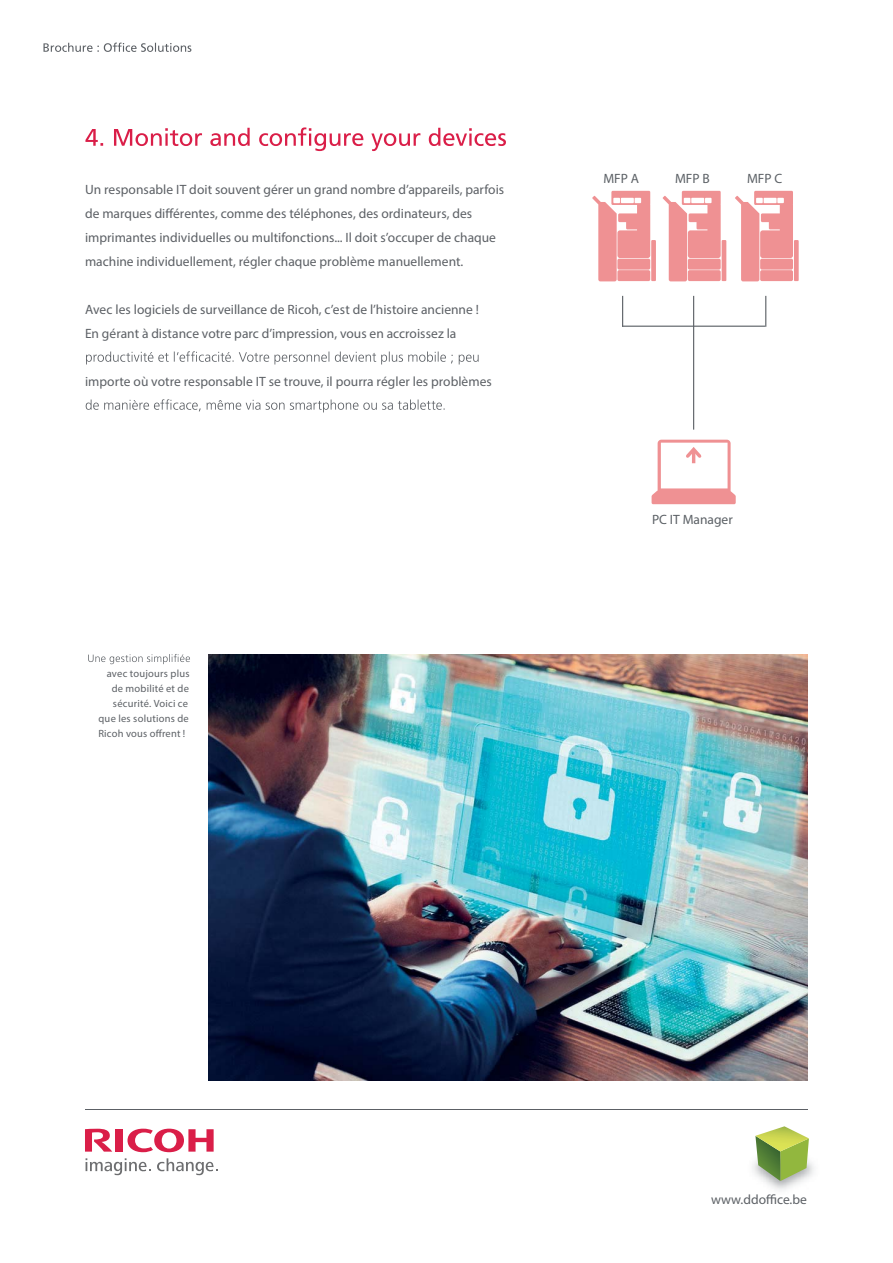
<style>
.page{position:relative;width:893px;height:1263px;background:#fff}
.page>*{position:absolute;margin:0;border:0;box-sizing:border-box;transform-origin:0 0}
.t1{font:300 13.5px/24px "Frutiger LT";color:#5c6065}
.t2{font:300 13.5px "Frutiger LT";color:#5b6065}
.t3{font:13.5px "Myriad Pro";color:#5c6065}
.t4{font:300 10.5px "Frutiger LT";letter-spacing:.02em;color:#5c6065}
</style>
<div class="page">
<hr style="left:85px;top:1109px;width:723px;height:1px;background:#5c6065">
<svg style="left:127px;top:1129px;width:87px;height:23px"></svg>
<div style="left:116px;top:1129px;width:7px;height:23px;background:#da1e48"></div>
<svg style="left:85px;top:1129px;width:27px;height:23px"></svg>
<svg style="left:86px;top:1158px;width:65px;height:17px"></svg>
<svg style="left:157px;top:1158px;width:61px;height:17px"></svg>
<svg style="left:592px;top:191px;width:64px;height:90px"></svg>
<svg style="left:651px;top:440px;width:85px;height:64px"></svg>
<svg style="left:663px;top:191px;width:63px;height:90px"></svg>
<svg style="left:735px;top:191px;width:64px;height:90px"></svg>
<hr style="left:693px;top:296px;width:1px;height:134px;background:#5b6065">
<hr style="left:622px;top:326px;width:143px;height:1px;background:#5b6065">
<hr style="left:765px;top:296px;width:1px;height:31px;background:#5b6065">
<hr style="left:622px;top:296px;width:1px;height:31px;background:#5b6065">
<img style="left:208px;top:654px;width:600px;height:427px">
<svg style="left:85px;top:127px;width:421px;height:24px"></svg>
<svg style="left:86px;top:351px;width:393px;height:13px"></svg>
<svg style="left:86px;top:399px;width:359px;height:13px"></svg>
<svg style="left:43px;top:43px;width:148px;height:9px"></svg>
<svg style="left:88px;top:654px;width:102px;height:10px"></svg>
<svg style="left:755px;top:1126px;width:54px;height:55px;background:#a8bf71"></svg>
<p class="t1" style="left:85px;top:178px;width:421px">Un responsable IT doit souvent gérer un grand nombre d’appareils, parfois de marques différentes, comme des téléphones, des ordinateurs, des imprimantes individuelles ou multifonctions... Il doit s’occuper de chaque machine individuellement, régler chaque problème manuellement.</p>
<p class="t1" style="left:85px;top:298px;width:395px">Avec les logiciels de surveillance de Ricoh, c’est de l’histoire ancienne !<br>En gérant à distance votre parc d’impression, vous en accroissez la</p>
<p class="t1" style="left:85px;top:370px;width:408px">importe où votre responsable IT se trouve, il pourra régler les problèmes</p>
<p class="t4" style="left:107px;top:669px;width:84px">avec toujours plus</p>
<p class="t4" style="left:112px;top:684px;width:79px">de mobilité et de</p>
<p class="t4" style="left:113px;top:699px;width:77px">sécurité. Voici ce</p>
<p class="t4" style="left:99px;top:714px;width:92px">que les solutions de</p>
<p class="t4" style="left:98px;top:729px;width:88px">Ricoh vous offrent !</p>
<p class="t2" style="left:603px;top:174px;width:37px">MFP A</p>
<p class="t2" style="left:675px;top:174px;width:36px">MFP B</p>
<p class="t2" style="left:747px;top:174px;width:37px">MFP C</p>
<p class="t2" style="left:652px;top:514px;width:82px">PC IT Manager</p>
<p class="t3" style="left:711px;top:1192px;width:97px">www.ddoffice.be</p>
</div>
